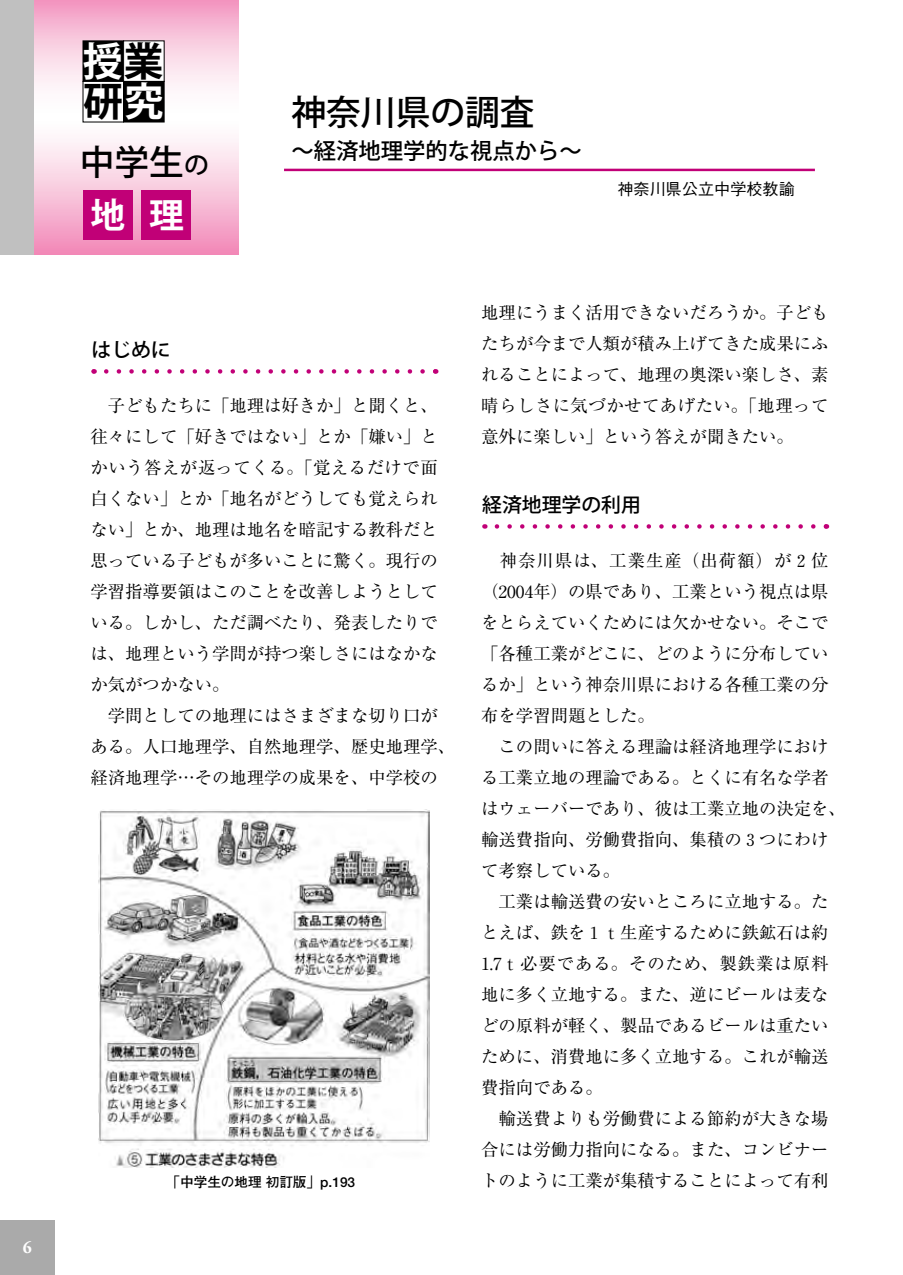
<style>
.page{position:relative;width:903px;height:1275px;background:#fff}
.page>*{position:absolute;margin:0;border:0;box-sizing:border-box;transform-origin:0 0}
.t1{font:39.73px/40.6px "Koz Go Std Bold 83 pv RKSJ H";color:#fff}
.t2{font:500 34.65px "Koz Go Std";color:#000}
.t3{font:34.65px "Koz Go Std Medium 83 pv RKSJ H";color:#000}
.t4{font:34.65px "Koz Go Std Bold 83 pv RKSJ H";color:#fff}
.t5{font:500 22.4px "Koz Go Std";color:#000}
.t6{font:500 19.78px "Koz Go Std";color:#000}
.t7{font:17.32px/31px "Ryumin";color:#000}
.t8{font:700 17.32px "Adobe Garamond";color:#fff}
.t9{font:500 16.1px "Gothic BBB";color:#000}
.t10{font:700 13.65px "Futo Go B101";color:#000}
.s1{color:#000}
.s2{font-size:24.85px}
</style>
<div class="page">
<div style="left:0;top:1220px;width:55px;height:55px;background:#aaa"></div>
<svg style="left:94px;top:369px;width:342px;height:5px"></svg>
<svg style="left:484px;top:524px;width:343px;height:5px"></svg>
<hr style="left:284px;top:169px;width:531px;height:2px;background:#c10077">
<svg style="left:33px;top:0;width:205px;height:254px"></svg>
<div style="left:0;top:0;width:33px;height:254px;background:#c0c0c0"></div>
<div style="left:83px;top:41px;width:41px;height:40px;background:#000"></div>
<div style="left:83px;top:40px;width:41px;height:42px;border:1px solid #000"></div>
<div style="left:124px;top:41px;width:40px;height:40px;background:#fff"></div>
<div style="left:83px;top:81px;width:41px;height:41px;background:#fff"></div>
<div style="left:83px;top:81px;width:41px;height:41px;border:1px solid #000"></div>
<div style="left:124px;top:81px;width:40px;height:41px;background:#000"></div>
<div style="left:123px;top:81px;width:42px;height:41px;border:1px solid #000"></div>
<div style="left:83px;top:190px;width:50px;height:49px;background:#c10077"></div>
<div style="left:142px;top:190px;width:49px;height:49px;background:#c10077"></div>
<img style="left:99px;top:809px;width:331px;height:359px">
<p class="t8" style="left:23px;top:1238px;width:11px">6</p>
<h1 class="t1" style="left:83px;top:43px;width:82px">授<span class="s1">業研</span>究</h1>
<h2 class="t3" style="left:80px;top:141px;width:130px">中学生<span class="s2">の</span></h2>
<h2 class="t4" style="left:90px;top:193px;width:95px">地 理</h2>
<h2 class="t2" style="left:291px;top:90px;width:245px">神奈川県の調査</h2>
<p class="t5" style="left:291px;top:136px;width:292px">～経済地理学的な視点から～</p>
<p class="t9" style="left:617px;top:180px;width:179px">神奈川県公立中学校教諭</p>
<p class="t6" style="left:91px;top:337px;width:81px">はじめに</p>
<p class="t7" style="left:91px;top:389px;width:366px">　子どもたちに「地理は好きか」と聞くと、往々にして「好きではない」とか「嫌い」とかいう答えが返ってくる。「覚えるだけで面白くない」とか「地名がどうしても覚えられない」とか、地理は地名を暗記する教科だと思っている子どもが多いことに驚く。現行の学習指導要領はこのことを改善しようとしている。しかし、ただ調べたり、発表したりでは、地理という学問が持つ楽しさにはなかなか気がつかない。<br>　学問としての地理にはさまざまな切り口がある。人口地理学、自然地理学、歴史地理学、経済地理学…その地理学の成果を、中学校の</p>
<p class="t10" style="left:166px;top:1174px;width:190px">「中学生の地理 初訂版」p.193</p>
<p class="t7" style="left:481px;top:296px;width:349px;text-align:justify">地理にうまく活用できないだろうか。子どもたちが今まで人類が積み上げてきた成果にふれることによって、地理の奥深い楽しさ、素晴らしさに気づかせてあげたい。「地理って意外に楽しい」という答えが聞きたい。</p>
<p class="t6" style="left:482px;top:492px;width:160px">経済地理学の利用</p>
<p class="t7" style="left:481px;top:544px;width:366px">　神奈川県は、工業生産（出荷額）が２位（2004年）の県であり、工業という視点は県をとらえていくためには欠かせない。そこで「各種工業がどこに、どのように分布しているか」という神奈川県における各種工業の分布を学習問題とした。<br>　この問いに答える理論は経済地理学における工業立地の理論である。とくに有名な学者はウェーバーであり、彼は工業立地の決定を、輸送費指向、労働費指向、集積の３つにわけて考察している。<br>　工業は輸送費の安いところに立地する。たとえば、鉄を１ｔ生産するために鉄鉱石は約<br>1.7ｔ必要である。そのため、製鉄業は原料地に多く立地する。また、逆にビールは麦などの原料が軽く、製品であるビールは重たいために、消費地に多く立地する。これが輸送費指向である。<br>　輸送費よりも労働費による節約が大きな場合には労働力指向になる。また、コンビナートのように工業が集積することによって有利</p>
</div>
